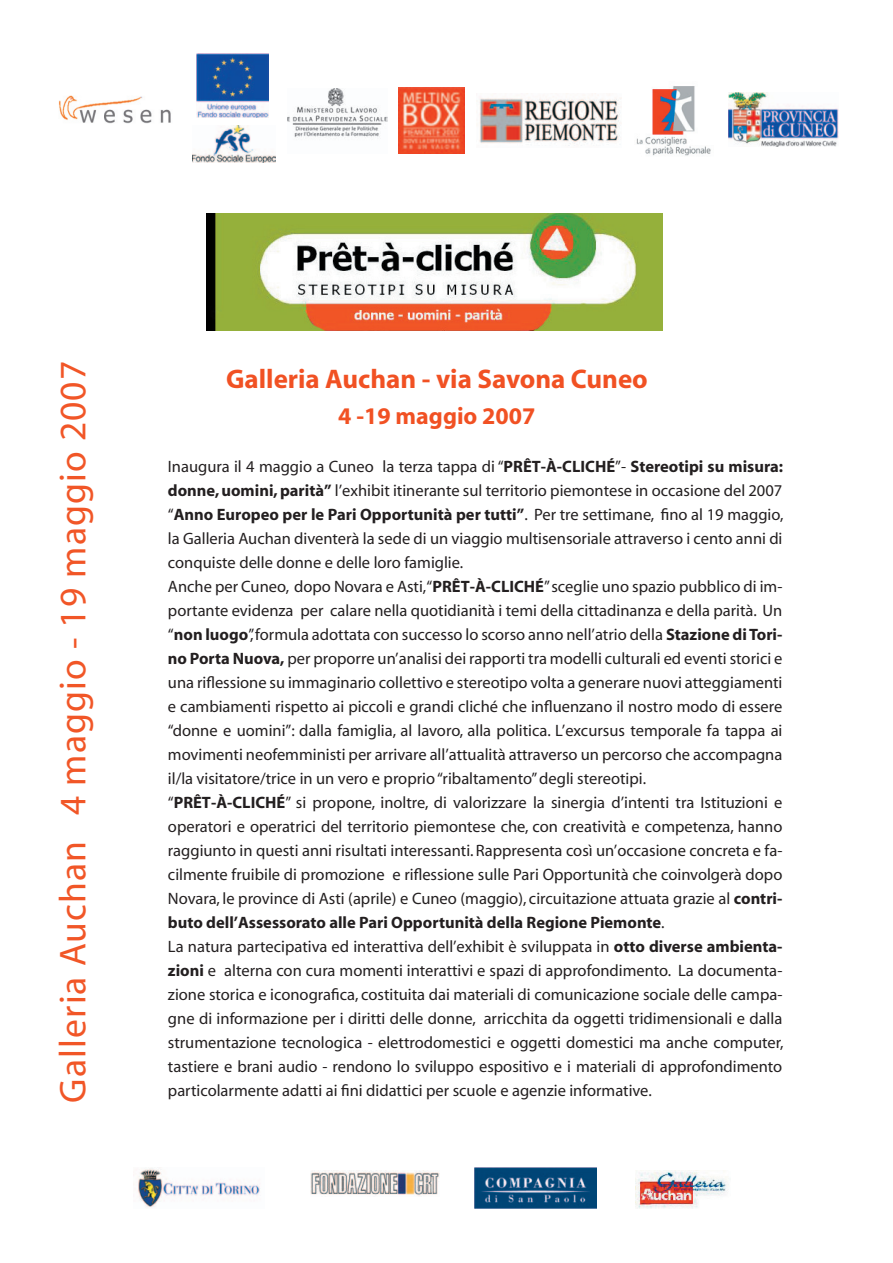
<style>
.page{position:relative;width:893px;height:1263px;background:#fff}
.page>*{position:absolute;margin:0;border:0;box-sizing:border-box;transform-origin:0 0}
.t1{font:37.5px "Myriad";letter-spacing:.03em;color:#f15627}
.t2{font:700 27px "Myriad";color:#f15123}
.t3{font:700 24px "Myriad";color:#f15123}
.t4{font:16.5px/24px "Myriad";color:#231f20}
.s1{font-weight:700}
</style>
<div class="page">
<img style="left:59px;top:95px;width:112px;height:29px">
<img style="left:479px;top:94px;width:143px;height:52px">
<img style="left:636px;top:86px;width:75px;height:70px">
<img style="left:138px;top:1168px;width:123px;height:40px">
<img style="left:474px;top:1167px;width:122px;height:42px">
<img style="left:310px;top:1171px;width:129px;height:25px">
<img style="left:288px;top:88px;width:99px;height:50px">
<img style="left:636px;top:1170px;width:93px;height:38px">
<img style="left:398px;top:87px;width:67px;height:67px">
<img style="left:728px;top:93px;width:111px;height:53px">
<img style="left:192px;top:126px;width:84px;height:36px">
<img style="left:197px;top:53px;width:72px;height:65px">
<img style="left:206px;top:213px;width:457px;height:117px">
<h1 class="t1" style="left:54px;top:1102px;width:743px;rotate:-90deg">Galleria Auchan 4 maggio - 19 maggio 2007</h1>
<h2 class="t2" style="left:226px;top:365px;width:423px">Galleria Auchan - via Savona Cuneo</h2>
<h3 class="t3" style="left:338px;top:404px;width:199px">4 -19 maggio 2007</h3>
<p class="t4" style="left:168px;top:455px;width:617px">Inaugura il 4 maggio a Cuneo la terza tappa di “<span class="s1">PRÊT-À-CLICHÉ</span>”- <span class="s1">Stereotipi su misura: donne, uomini, parità”</span> l’exhibit itinerante sul territorio piemontese in occasione del 2007 “<span class="s1">Anno Europeo per le Pari Opportunità per tutti”</span>. Per tre settimane, fino al 19 maggio, la Galleria Auchan diventerà la sede di un viaggio multisensoriale attraverso i cento anni di conquiste delle donne e delle loro famiglie.<br>Anche per Cuneo, dopo Novara e Asti, “<span class="s1">PRÊT-À-CLICHÉ</span>” sceglie uno spazio pubblico di im&shy;portante evidenza per calare nella quotidianità i temi della cittadinanza e della parità. Un “<span class="s1">non luogo</span>”, formula adottata con successo lo scorso anno nell’atrio della <span class="s1">Stazione di Tori&shy;no Porta Nuova,</span> per proporre un’analisi dei rapporti tra modelli culturali ed eventi storici e una riflessione su immaginario collettivo e stereotipo volta a generare nuovi atteggiamenti e cambiamenti rispetto ai piccoli e grandi cliché che influenzano il nostro modo di essere “donne e uomini”: dalla famiglia, al lavoro, alla politica. L’excursus temporale fa tappa ai movimenti neofemministi per arrivare all’attualità attraverso un percorso che accompagna il/la visitatore/trice in un vero e proprio “ribaltamento” degli stereotipi.<br>“<span class="s1">PRÊT-À-CLICHÉ</span>” si propone, inoltre, di valorizzare la sinergia d’intenti tra Istituzioni e operatori e operatrici del territorio piemontese che, con creatività e competenza, hanno raggiunto in questi anni risultati interessanti. Rappresenta così un’occasione concreta e fa&shy;cilmente fruibile di promozione e riflessione sulle Pari Opportunità che coinvolgerà dopo Novara, le province di Asti (aprile) e Cuneo (maggio), circuitazione attuata grazie al <span class="s1">contri&shy;buto dell’Assessorato alle Pari Opportunità della Regione Piemonte</span>.<br>La natura partecipativa ed interattiva dell’exhibit è sviluppata in <span class="s1">otto diverse ambienta&shy;zioni</span> e alterna con cura momenti interattivi e spazi di approfondimento. La documenta&shy;zione storica e iconografica, costituita dai materiali di comunicazione sociale delle campa&shy;gne di informazione per i diritti delle donne, arricchita da oggetti tridimensionali e dalla strumentazione tecnologica - elettrodomestici e oggetti domestici ma anche computer, tastiere e brani audio - rendono lo sviluppo espositivo e i materiali di approfondimento particolarmente adatti ai fini didattici per scuole e agenzie informative.</p>
</div>
